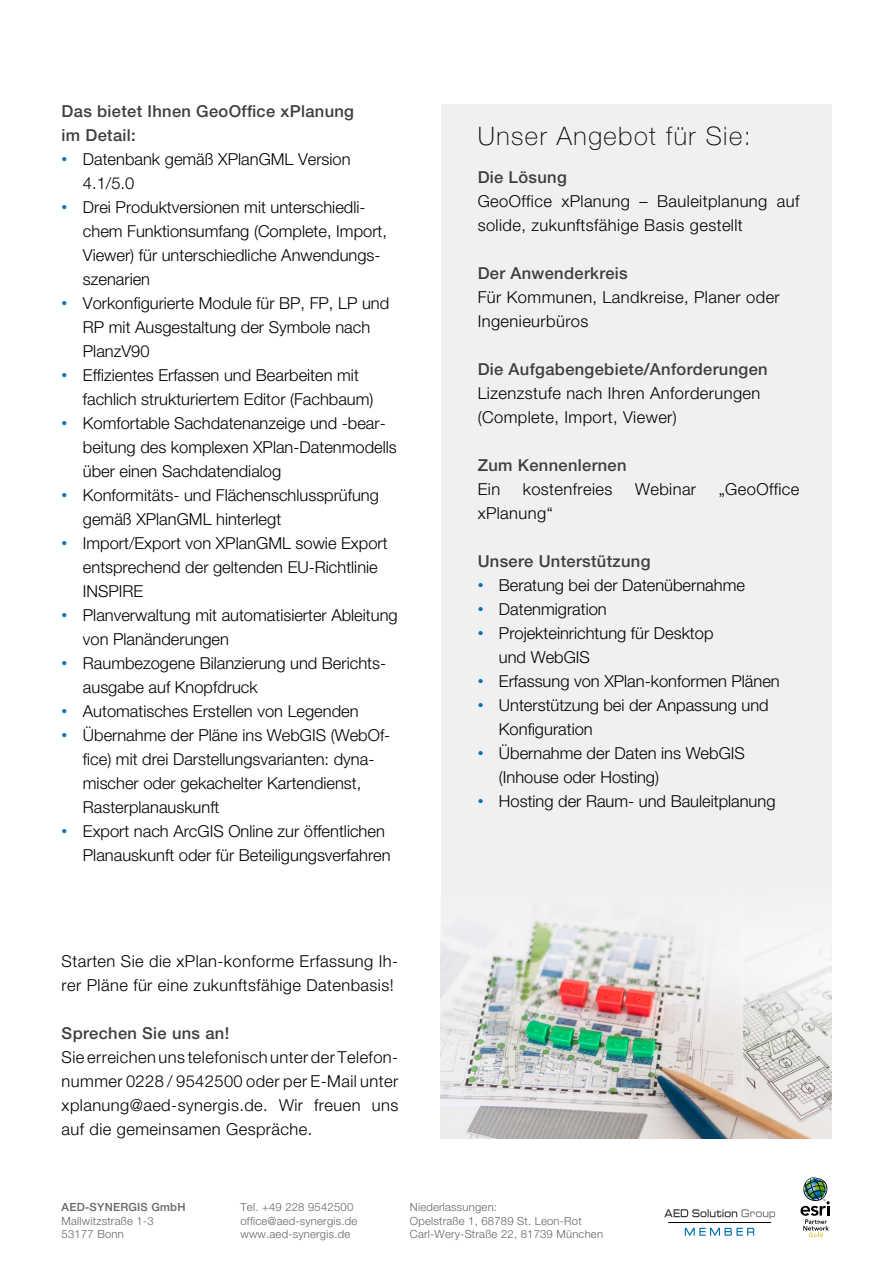
<style>
.page{position:relative;width:893px;height:1263px;background:#fff}
.page>*{position:absolute;margin:0;border:0;box-sizing:border-box;transform-origin:0 0}
.t1{font:100 25.5px "Helvetica Neue";letter-spacing:.06em;color:#000}
.t2{font:300 16.5px/24px "Helvetica Neue";color:#000}
.t3{font:300 16.5px/24px "Helvetica Neue";letter-spacing:.025em;color:#000}
.t4{font:500 16.5px/24px "Helvetica Neue";letter-spacing:.02em;color:#3e3d40}
.t5{font:300 11.25px/13.5px "Helvetica Neue";letter-spacing:.02em;color:#646567}
.t6{font:500 11.25px "Helvetica Neue";letter-spacing:.02em;color:#646567}
.s1{font-family:"Arial";font-weight:400;color:#006fb7}
</style>
<div class="page">
<svg style="left:800px;top:1177px;width:30px;height:60px"></svg>
<svg style="left:685px;top:1228px;width:69px;height:8px"></svg>
<hr style="left:668px;top:1222px;width:103px;height:1px;background:#000">
<svg style="left:664px;top:1209px;width:111px;height:10px"></svg>
<div style="left:441px;top:104px;width:390px;height:871px;background:#f0f0f1"></div>
<img style="left:441px;top:921px;width:390px;height:218px">
<p class="t4" style="left:62px;top:99px;width:294px">Das bietet Ihnen GeoOffice xPlanung im Detail:</p>
<p class="t2" style="left:83px;top:147px;width:269px;text-indent:-21px"><span class="s1">•</span> Datenbank gemäß XPlanGML Version<br>4.1/5.0</p>
<p class="t2" style="left:83px;top:195px;width:306px;text-indent:-21px"><span class="s1">•</span> Drei Produktversionen mit unterschiedli&shy;chem Funktionsumfang (Complete, Import, Viewer) für unterschiedliche Anwendungs&shy;szenarien</p>
<p class="t2" style="left:83px;top:291px;width:308px;text-indent:-21px"><span class="s1">•</span> Vorkonfigurierte Module für BP, FP, LP und<br>RP mit Ausgestaltung der Symbole nach<br>PlanzV90</p>
<p class="t2" style="left:83px;top:363px;width:292px;text-indent:-21px"><span class="s1">•</span> Effizientes Erfassen und Bearbeiten mit fachlich strukturiertem Editor (Fachbaum)</p>
<p class="t2" style="left:83px;top:411px;width:315px;text-indent:-21px"><span class="s1">•</span> Komfortable Sachdatenanzeige und -bear&shy;beitung des komplexen XPlan-Datenmodells über einen Sachdatendialog</p>
<p class="t2" style="left:83px;top:483px;width:298px;text-indent:-21px"><span class="s1">•</span> Konformitäts- und Flächenschlussprüfung gemäß XPlanGML hinterlegt</p>
<p class="t2" style="left:83px;top:531px;width:306px;text-indent:-21px"><span class="s1">•</span> Import/Export von XPlanGML sowie Export entsprechend der geltenden EU-Richtlinie<br>INSPIRE</p>
<p class="t2" style="left:83px;top:603px;width:316px;text-indent:-21px"><span class="s1">•</span> Planverwaltung mit automatisierter Ableitung von Planänderungen</p>
<p class="t2" style="left:83px;top:651px;width:305px;text-indent:-21px"><span class="s1">•</span> Raumbezogene Bilanzierung und Berichts&shy;ausgabe auf Knopfdruck</p>
<p class="t2" style="left:62px;top:699px;width:298px"><span class="s1">•</span> Automatisches Erstellen von Legenden</p>
<p class="t2" style="left:83px;top:723px;width:309px;text-indent:-21px"><span class="s1">•</span> Übernahme der Pläne ins WebGIS (WebOf&shy;fice) mit drei Darstellungsvarianten: dyna&shy;mischer oder gekachelter Kartendienst, Rasterplanauskunft</p>
<p class="t2" style="left:83px;top:819px;width:309px;text-indent:-21px"><span class="s1">•</span> Export nach ArcGIS Online zur öffentlichen<br>Planauskunft oder für Beteiligungsverfahren</p>
<h1 class="t1" style="left:478px;top:122px;width:275px">Unser Angebot für Sie:</h1>
<p class="t4" style="left:478px;top:165px;width:91px">Die Lösung</p>
<p class="t3" style="left:478px;top:188px;width:323px">GeoOffice xPlanung – Bauleitplanung auf solide, zukunftsfähige Basis gestellt</p>
<p class="t4" style="left:478px;top:261px;width:152px">Der Anwenderkreis</p>
<p class="t3" style="left:478px;top:284px;width:304px">Für Kommunen, Landkreise, Planer oder<br>Ingenieurbüros</p>
<p class="t4" style="left:478px;top:357px;width:291px">Die Aufgabengebiete/Anforderungen</p>
<p class="t3" style="left:478px;top:380px;width:284px">Lizenzstufe nach Ihren Anforderungen (Complete, Import, Viewer)</p>
<p class="t4" style="left:478px;top:453px;width:150px">Zum Kennenlernen</p>
<p class="t2" style="left:478px;top:476px;width:24px">Ein</p>
<p class="t3" style="left:523px;top:476px;width:91px">kostenfreies</p>
<p class="t3" style="left:635px;top:476px;width:63px">Webinar</p>
<p class="t3" style="left:719px;top:476px;width:82px">„GeoOffice</p>
<p class="t3" style="left:478px;top:500px;width:77px">xPlanung“</p>
<p class="t4" style="left:478px;top:549px;width:174px">Unsere Unterstützung</p>
<p class="t2" style="left:478px;top:572px;width:269px"><span class="s1">•</span> Beratung bei der Datenübernahme</p>
<p class="t2" style="left:478px;top:596px;width:131px"><span class="s1">•</span> Datenmigration</p>
<p class="t2" style="left:499px;top:620px;width:216px;text-indent:-21px"><span class="s1">•</span> Projekteinrichtung für Desktop und WebGIS</p>
<p class="t2" style="left:478px;top:668px;width:304px"><span class="s1">•</span> Erfassung von XPlan-konformen Plänen</p>
<p class="t2" style="left:499px;top:692px;width:271px;text-indent:-21px"><span class="s1">•</span> Unterstützung bei der Anpassung und<br>Konfiguration</p>
<p class="t2" style="left:499px;top:740px;width:248px;text-indent:-21px"><span class="s1">•</span> Übernahme der Daten ins WebGIS (Inhouse oder Hosting)</p>
<p class="t2" style="left:478px;top:788px;width:299px"><span class="s1">•</span> Hosting der Raum- und Bauleitplanung</p>
<p class="t3" style="left:62px;top:949px;width:338px">Starten Sie die xPlan-konforme Erfassung Ih&shy;rer Pläne für eine zukunftsfähige Datenbasis!</p>
<p class="t4" style="left:62px;top:1021px;width:169px">Sprechen Sie uns an!</p>
<p class="t2" style="left:62px;top:1045px;width:338px;text-align:justify">Sie erreichen uns telefonisch unter der Telefon&shy;nummer 0228 / 9542500 oder per E-Mail unter xplanung@aed-synergis.de. Wir freuen uns auf die gemeinsamen Gespräche.</p>
<p class="t6" style="left:62px;top:1201px;width:125px">AED-SYNERGIS GmbH</p>
<p class="t5" style="left:62px;top:1214px;width:93px">Mallwitzstraße 1-3<br>53177 Bonn</p>
<p class="t5" style="left:240px;top:1200px;width:118px">Tel. +49 228 9542500 office@aed-synergis.de www.aed-synergis.de</p>
<p class="t5" style="left:410px;top:1200px;width:195px">Niederlassungen:<br>Opelstraße 1, 68789 St. Leon-Rot<br>Carl-Wery-Straße 22, 81739 München</p>
</div>
